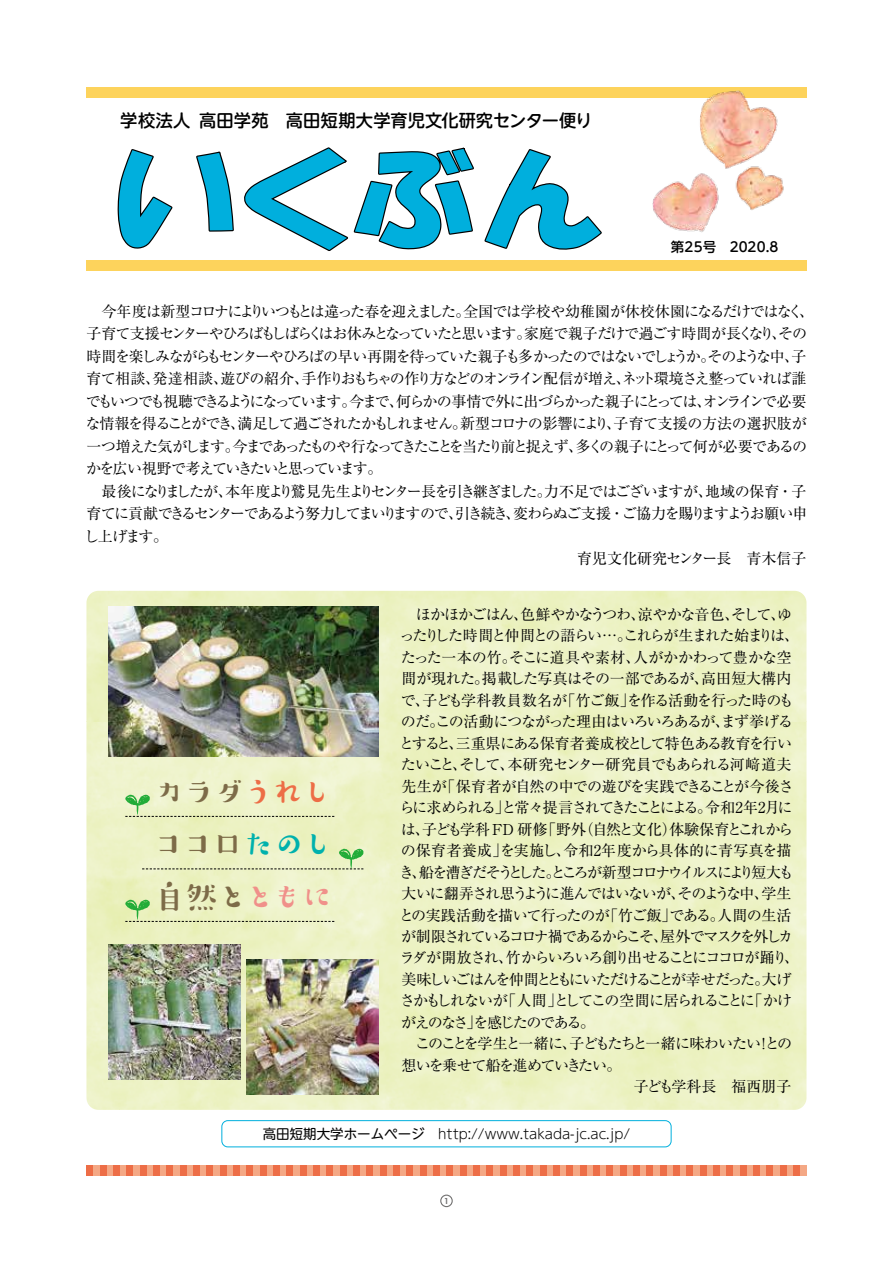
<style>
.page{position:relative;width:893px;height:1263px;background:#fff}
.page>*{position:absolute;margin:0;border:0;box-sizing:border-box;transform-origin:0 0}
.t1{font:500 34.5px/52.5px "Suzumushi Std";letter-spacing:-.135em;color:#7d6b48;text-align:justify}
.t2{font:500 17.25px "UD Shin M Go Pr 6 N";color:#000}
.t3{font:15px "Ryumin Pr 5";letter-spacing:-.09em;color:#000}
.t4{font:15px "Ryumin Pr 5";letter-spacing:-.13em;color:#000}
.t5{font:15px "Ryumin Pr 5";letter-spacing:-.11em;color:#000}
.t6{font:15px "Ryumin Pr 5";letter-spacing:-.115em;color:#000}
.t7{font:15px "Ryumin Pr 5";letter-spacing:-.12em;color:#000}
.t8{font:15px "Ryumin Pr 5";letter-spacing:-.06em;color:#000}
.t9{font:15px "Ryumin Pr 5";letter-spacing:-.155em;color:#000}
.t10{font:15px "Ryumin Pr 5";letter-spacing:-.065em;color:#000}
.t11{font:15px "Ryumin Pr 5";letter-spacing:-.07em;color:#000}
.t12{font:15px "Ryumin Pr 5";letter-spacing:-.05em;color:#000}
.t13{font:15px "Ryumin Pr 5";letter-spacing:-.015em;color:#000}
.t14{font:15px "Ryumin Pr 5";letter-spacing:-.025em;color:#000}
.t15{font:15px "Ryumin Pr 5";letter-spacing:-.04em;color:#000}
.t16{font:15px "Ryumin Pr 5";letter-spacing:.005em;color:#000}
.t17{font:15px "Ryumin Pr 5";color:#000}
.t18{font:300 13.5px "UD Shin M Go Pr 6 N";color:#000}
.t19{font:500 13.5px "UD Shin M Go Pr 6 N";letter-spacing:.01em;color:#000}
.t20{font:700 8.4px "Century Gothic";color:#727171}
.s1{font-weight:400}
.s2{color:#ed6d46}
.s3{color:#00b1ad}
.s4{color:#f0908a}
</style>
<div class="page">
<div style="left:86px;top:1165px;width:720px;height:11px;background:#f4a885"></div>
<div style="left:86px;top:1165px;width:7px;height:11px;background:#ed6d46"></div>
<div style="left:100px;top:1165px;width:6px;height:11px;background:#ed6d46"></div>
<div style="left:113px;top:1165px;width:7px;height:11px;background:#ed6d46"></div>
<div style="left:126px;top:1165px;width:7px;height:11px;background:#ed6d46"></div>
<div style="left:140px;top:1165px;width:6px;height:11px;background:#ed6d46"></div>
<div style="left:153px;top:1165px;width:7px;height:11px;background:#ed6d46"></div>
<div style="left:166px;top:1165px;width:7px;height:11px;background:#ed6d46"></div>
<div style="left:180px;top:1165px;width:6px;height:11px;background:#ed6d46"></div>
<div style="left:193px;top:1165px;width:7px;height:11px;background:#ed6d46"></div>
<div style="left:206px;top:1165px;width:7px;height:11px;background:#ed6d46"></div>
<div style="left:220px;top:1165px;width:6px;height:11px;background:#ed6d46"></div>
<div style="left:233px;top:1165px;width:7px;height:11px;background:#ed6d46"></div>
<div style="left:246px;top:1165px;width:7px;height:11px;background:#ed6d46"></div>
<div style="left:260px;top:1165px;width:6px;height:11px;background:#ed6d46"></div>
<div style="left:273px;top:1165px;width:7px;height:11px;background:#ed6d46"></div>
<div style="left:286px;top:1165px;width:7px;height:11px;background:#ed6d46"></div>
<div style="left:300px;top:1165px;width:6px;height:11px;background:#ed6d46"></div>
<div style="left:313px;top:1165px;width:7px;height:11px;background:#ed6d46"></div>
<div style="left:326px;top:1165px;width:7px;height:11px;background:#ed6d46"></div>
<div style="left:340px;top:1165px;width:6px;height:11px;background:#ed6d46"></div>
<div style="left:353px;top:1165px;width:7px;height:11px;background:#ed6d46"></div>
<div style="left:366px;top:1165px;width:7px;height:11px;background:#ed6d46"></div>
<div style="left:380px;top:1165px;width:6px;height:11px;background:#ed6d46"></div>
<div style="left:393px;top:1165px;width:7px;height:11px;background:#ed6d46"></div>
<div style="left:406px;top:1165px;width:7px;height:11px;background:#ed6d46"></div>
<div style="left:420px;top:1165px;width:6px;height:11px;background:#ed6d46"></div>
<div style="left:433px;top:1165px;width:7px;height:11px;background:#ed6d46"></div>
<div style="left:446px;top:1165px;width:7px;height:11px;background:#ed6d46"></div>
<div style="left:460px;top:1165px;width:6px;height:11px;background:#ed6d46"></div>
<div style="left:473px;top:1165px;width:7px;height:11px;background:#ed6d46"></div>
<div style="left:486px;top:1165px;width:7px;height:11px;background:#ed6d46"></div>
<div style="left:500px;top:1165px;width:6px;height:11px;background:#ed6d46"></div>
<div style="left:513px;top:1165px;width:7px;height:11px;background:#ed6d46"></div>
<div style="left:526px;top:1165px;width:7px;height:11px;background:#ed6d46"></div>
<div style="left:540px;top:1165px;width:6px;height:11px;background:#ed6d46"></div>
<div style="left:553px;top:1165px;width:7px;height:11px;background:#ed6d46"></div>
<div style="left:566px;top:1165px;width:7px;height:11px;background:#ed6d46"></div>
<div style="left:580px;top:1165px;width:6px;height:11px;background:#ed6d46"></div>
<div style="left:593px;top:1165px;width:7px;height:11px;background:#ed6d46"></div>
<div style="left:606px;top:1165px;width:7px;height:11px;background:#ed6d46"></div>
<div style="left:620px;top:1165px;width:6px;height:11px;background:#ed6d46"></div>
<div style="left:633px;top:1165px;width:7px;height:11px;background:#ed6d46"></div>
<div style="left:646px;top:1165px;width:7px;height:11px;background:#ed6d46"></div>
<div style="left:660px;top:1165px;width:6px;height:11px;background:#ed6d46"></div>
<div style="left:673px;top:1165px;width:7px;height:11px;background:#ed6d46"></div>
<div style="left:686px;top:1165px;width:7px;height:11px;background:#ed6d46"></div>
<div style="left:700px;top:1165px;width:6px;height:11px;background:#ed6d46"></div>
<div style="left:713px;top:1165px;width:7px;height:11px;background:#ed6d46"></div>
<div style="left:726px;top:1165px;width:7px;height:11px;background:#ed6d46"></div>
<div style="left:740px;top:1165px;width:6px;height:11px;background:#ed6d46"></div>
<div style="left:753px;top:1165px;width:7px;height:11px;background:#ed6d46"></div>
<div style="left:766px;top:1165px;width:7px;height:11px;background:#ed6d46"></div>
<div style="left:780px;top:1165px;width:6px;height:11px;background:#ed6d46"></div>
<div style="left:793px;top:1165px;width:7px;height:11px;background:#ed6d46"></div>
<div style="left:440px;top:1194px;width:13px;height:13px;border:1px solid #727171;border-radius:50%"></div>
<svg style="left:86px;top:591px;width:720px;height:519px;background:#ecf1c5"></svg>
<div style="left:221px;top:1120px;width:450px;height:27px;border:1px solid #00afdd;border-radius:6px"></div>
<svg style="left:142px;top:849px;width:221px;height:20px;background:#e0ebbd"></svg>
<svg style="left:125px;top:794px;width:209px;height:23px;background:#dfe9bd"></svg>
<svg style="left:125px;top:899px;width:209px;height:23px;background:#dfe9bb"></svg>
<img style="left:108px;top:944px;width:132px;height:135px">
<img style="left:108px;top:606px;width:270px;height:150px">
<img style="left:246px;top:959px;width:132px;height:135px">
<div style="left:86px;top:87px;width:720px;height:11px;background:#fdd35c"></div>
<div style="left:86px;top:260px;width:720px;height:11px;background:#fdd35c"></div>
<svg style="left:118px;top:150px;width:115px;height:98px"></svg>
<svg style="left:244px;top:148px;width:103px;height:102px"></svg>
<svg style="left:355px;top:149px;width:118px;height:100px"></svg>
<svg style="left:486px;top:150px;width:115px;height:99px"></svg>
<img style="left:652px;top:87px;width:155px;height:145px">
<p class="t2" style="left:120px;top:106px;width:474px">学校法人 高田学苑　高田短期大学育児文化研究センター便り</p>
<p class="t19" style="left:671px;top:235px;width:109px">第25号　2020.8</p>
<p class="t3" style="left:86px;top:299px;width:729px">　今年度は新型コロナによりいつもとは違った春を迎えました。全国では学校や幼稚園が休校休園になるだけではなく、</p>
<p class="t3" style="left:86px;top:322px;width:722px">子育て支援センターやひろばもしばらくはお休みとなっていたと思います。家庭で親子だけで過ごす時間が長くなり、その</p>
<p class="t3" style="left:86px;top:344px;width:722px">時間を楽しみながらもセンターやひろばの早い再開を待っていた親子も多かったのではないでしょうか。そのような中、子</p>
<p class="t3" style="left:86px;top:367px;width:722px">育て相談、発達相談、遊びの紹介、手作りおもちゃの作り方などのオンライン配信が増え、ネット環境さえ整っていれば誰</p>
<p class="t4" style="left:86px;top:389px;width:722px">でもいつでも視聴できるようになっています。今まで、何らかの事情で外に出づらかった親子にとっては、オンラインで必要</p>
<p class="t8" style="left:85px;top:412px;width:723px">な情報を得ることができ、満足して過ごされたかもしれません。新型コロナの影響により、子育て支援の方法の選択肢が</p>
<p class="t4" style="left:86px;top:434px;width:722px">一つ増えた気がします。今まであったものや行なってきたことを当たり前と捉えず、多くの親子にとって何が必要であるの</p>
<p class="t3" style="left:86px;top:457px;width:298px">かを広い視野で考えていきたいと思っています。</p>
<p class="t7" style="left:86px;top:479px;width:722px">　最後になりましたが、本年度より鷲見先生よりセンター長を引き継ぎました。力不足ではございますが、地域の保育・子</p>
<p class="t4" style="left:86px;top:502px;width:722px">育てに貢献できるセンターであるよう努力してまいりますので、引き続き、変わらぬご支援・ご協力を賜りますようお願い申</p>
<p class="t3" style="left:84px;top:524px;width:86px">し上げます。</p>
<p class="t17" style="left:577px;top:547px;width:231px">育児文化研究センター長　青木信子</p>
<p class="t10" style="left:401px;top:602px;width:392px">　ほかほかごはん、色鮮やかなうつわ、涼やかな音色、そして、ゆ</p>
<p class="t6" style="left:400px;top:624px;width:401px">ったりした時間と仲間との語らい…。これらが生まれた始まりは、</p>
<p class="t13" style="left:401px;top:645px;width:392px">たった一本の竹。そこに道具や素材、人がかかわって豊かな空</p>
<p class="t14" style="left:401px;top:667px;width:392px">間が現れた。掲載した写真はその一部であるが、高田短大構内</p>
<p class="t3" style="left:401px;top:688px;width:395px">で、子ども学科教員数名が「竹ご飯」を作る活動を行った時のも</p>
<p class="t11" style="left:401px;top:710px;width:394px">のだ。この活動につながった理由はいろいろあるが、まず挙げる</p>
<p class="t3" style="left:399px;top:731px;width:394px">とすると、三重県にある保育者養成校として特色ある教育を行い</p>
<p class="t3" style="left:401px;top:753px;width:392px">たいこと、そして、本研究センター研究員でもあられる河﨑道夫</p>
<p class="t15" style="left:401px;top:774px;width:393px">先生が「保育者が自然の中での遊びを実践できることが今後さ</p>
<p class="t5" style="left:399px;top:796px;width:394px">らに求められる」と常々提言されてきたことによる。令和2年2月に</p>
<p class="t3" style="left:401px;top:817px;width:394px">は、子ども学科 FD 研修「野外（自然と文化）体験保育とこれから</p>
<p class="t16" style="left:401px;top:839px;width:392px">の保育者養成」を実施し、令和2年度から具体的に青写真を描</p>
<p class="t9" style="left:399px;top:860px;width:396px">き、船を漕ぎだそうとした。ところが新型コロナウイルスにより短大も</p>
<p class="t3" style="left:401px;top:882px;width:391px">大いに翻弄され思うように進んではいないが、そのような中、学生</p>
<p class="t12" style="left:399px;top:903px;width:394px">との実践活動を描いて行ったのが「竹ご飯」である。人間の生活</p>
<p class="t4" style="left:401px;top:924px;width:393px">が制限されているコロナ禍であるからこそ、屋外でマスクを外しカ</p>
<p class="t5" style="left:400px;top:946px;width:401px">ラダが開放され、竹からいろいろ創り出せることにココロが踊り、</p>
<p class="t6" style="left:401px;top:967px;width:392px">美味しいごはんを仲間とともにいただけることが幸せだった。大げ</p>
<p class="t3" style="left:400px;top:989px;width:394px">さかもしれないが「人間」としてこの空間に居られることに「かけ</p>
<p class="t5" style="left:401px;top:1010px;width:195px">がえのなさ」を感じたのである。</p>
<p class="t5" style="left:401px;top:1032px;width:392px">　このことを学生と一緒に、子どもたちと一緒に味わいたい！との</p>
<p class="t3" style="left:401px;top:1053px;width:221px">想いを乗せて船を進めていきたい。</p>
<p class="t17" style="left:634px;top:1075px;width:159px">子ども学科長　福西朋子</p>
<p class="t18" style="left:263px;top:1123px;width:369px"><span class="s1">高田短期大学ホームページ</span>　http://www.takada-jc.ac.jp/</p>
<h1 class="t1" style="left:151px;top:765px;width:186px">カラダ<span class="s2">うれし</span>ココロ<span class="s3">たのし</span>自然と<span class="s4">ともに</span></h1>
<p class="t20" style="left:444px;top:1194px;width:6px">1</p>
</div>
